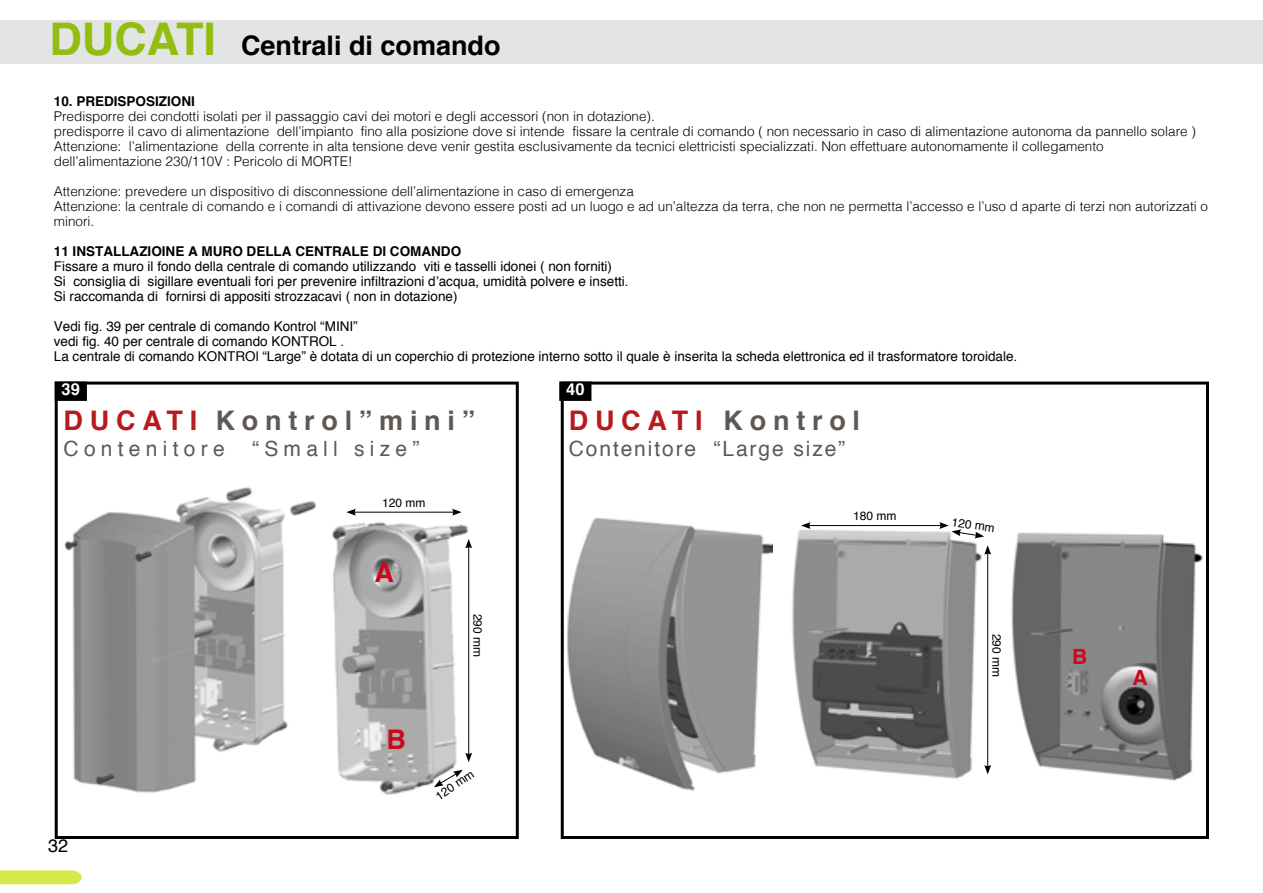
<style>
.page{position:relative;width:1263px;height:893px;background:#fff}
.page>*{position:absolute;margin:0;border:0;box-sizing:border-box;transform-origin:0 0}
.t1{font:700 27px "Helvetica";letter-spacing:.25em;color:#5e5955}
.t2{font:700 27px "Helvetica";color:#000}
.Normale{font:700 27px "Helvetica";color:#cd071e}
.t3{font:21px "Helvetica";letter-spacing:.25em;color:#5e5955}
.t4{font:21px "Helvetica";letter-spacing:.09em;color:#5e5955}
.Normale-2{font:700 21px "Helvetica";color:#cd071e}
.t5{font:18px "Helvetica";color:#000}
.t6{font:700 16.5px "Helvetica";color:#fff}
.Normale-3{font:300 13.5px/15px "Helvetica";color:#000}
.Normale-4{font:13.5px "Helvetica";color:#000}
.Normale-5{font:700 13.5px "Helvetica";color:#000}
.Normale-6{font:12px "Helvetica";color:#000}
.s1{font-size:45px;color:#92bd11}
.s2{color:#b81a1e}
</style>
<div class="page">
<div style="left:0;top:21px;width:1263px;height:43px;background:#e3e4e4"></div>
<svg style="left:0;top:870px;width:82px;height:14px"></svg>
<div style="left:561px;top:382px;width:648px;height:457px;border:3px solid #000"></div>
<div style="left:55px;top:382px;width:464px;height:457px;border:3px solid #000"></div>
<img style="left:1011px;top:532px;width:192px;height:249px">
<img style="left:64px;top:487px;width:253px;height:306px">
<img style="left:567px;top:517px;width:206px;height:274px">
<img style="left:792px;top:526px;width:197px;height:253px">
<hr style="left:808px;top:525px;width:134px;height:1px;background:#000">
<svg style="left:801px;top:522px;width:9px;height:7px"></svg>
<svg style="left:939px;top:522px;width:45px;height:16px"></svg>
<hr style="left:987px;top:552px;width:1px;height:215px;background:#000">
<svg style="left:984px;top:545px;width:7px;height:10px"></svg>
<svg style="left:984px;top:765px;width:7px;height:9px"></svg>
<img style="left:310px;top:512px;width:162px;height:282px">
<hr style="left:353px;top:512px;width:101px;height:1px;background:#000">
<svg style="left:346px;top:509px;width:10px;height:7px"></svg>
<svg style="left:452px;top:509px;width:10px;height:7px"></svg>
<svg style="left:434px;top:770px;width:29px;height:17px"></svg>
<hr style="left:468px;top:546px;width:1px;height:209px;background:#000">
<svg style="left:465px;top:539px;width:7px;height:9px"></svg>
<svg style="left:465px;top:753px;width:7px;height:9px"></svg>
<div style="left:55px;top:382px;width:31px;height:18px;background:#000"></div>
<div style="left:55px;top:382px;width:32px;height:19px;border:2px solid #000"></div>
<div style="left:560px;top:382px;width:31px;height:18px;background:#000"></div>
<div style="left:559px;top:382px;width:32px;height:19px;border:2px solid #000"></div>
<p class="t2" style="left:49px;top:23px;width:453px"><span class="s1">DUCATI</span> Centrali di comando</p>
<p class="Normale-5" style="left:54px;top:90px;width:143px">10. PREDISPOSIZIONI</p>
<p class="Normale-3" style="left:54px;top:107px;width:602px">Predisporre dei condotti isolati per il passaggio cavi dei motori e degli accessori (non in dotazione).</p>
<p class="Normale-3" style="left:54px;top:122px;width:1143px">predisporre il cavo di alimentazione dell’impianto fino alla posizione dove si intende fissare la centrale di comando ( non necessario in caso di alimentazione autonoma da pannello solare )</p>
<p class="Normale-3" style="left:54px;top:137px;width:1051px">Attenzione: l’alimentazione della corrente in alta tensione deve venir gestita esclusivamente da tecnici elettricisti specializzati. Non effettuare autonomamente il collegamento dell’alimentazione 230/110V : Pericolo di MORTE!</p>
<p class="Normale-3" style="left:54px;top:182px;width:581px">Attenzione: prevedere un dispositivo di disconnessione dell’alimentazione in caso di emergenza</p>
<p class="Normale-3" style="left:54px;top:197px;width:1156px">Attenzione: la centrale di comando e i comandi di attivazione devono essere posti ad un luogo e ad un’altezza da terra, che non ne permetta l’accesso e l’uso d aparte di terzi non autorizzati o minori.</p>
<p class="Normale-5" style="left:54px;top:240px;width:409px">11 INSTALLAZIOINE A MURO DELLA CENTRALE DI COMANDO</p>
<p class="Normale-4" style="left:54px;top:256px;width:560px">Fissare a muro il fondo della centrale di comando utilizzando viti e tasselli idonei ( non forniti)</p>
<p class="Normale-4" style="left:54px;top:271px;width:576px">Si consiglia di sigillare eventuali fori per prevenire infiltrazioni d’acqua, umidità polvere e insetti.</p>
<p class="Normale-4" style="left:54px;top:286px;width:405px">Si raccomanda di fornirsi di appositi strozzacavi ( non in dotazione)</p>
<p class="Normale-4" style="left:54px;top:316px;width:305px">Vedi fig. 39 per centrale di comando Kontrol “MINI”</p>
<p class="Normale-4" style="left:54px;top:331px;width:292px">vedi fig. 40 per centrale di comando KONTROL .</p>
<p class="Normale-4" style="left:54px;top:346px;width:965px">La centrale di comando KONTROl “Large” è dotata di un coperchio di protezione interno sotto il quale è inserita la scheda elettronica ed il trasformatore toroidale.</p>
<p class="t6" style="left:62px;top:376px;width:20px">39</p>
<p class="t6" style="left:566px;top:376px;width:20px">40</p>
<p class="t1" style="left:64px;top:399px;width:413px"><span class="s2">DUCATI</span> Kontrol”mini”</p>
<p class="t3" style="left:64px;top:432px;width:163px">Contenitore</p>
<p class="t3" style="left:252px;top:432px;width:169px">“Small size”</p>
<p class="Normale-6" style="left:382px;top:494px;width:45px">120 mm</p>
<h3 class="t5" style="left:48px;top:832px;width:22px">32</h3>
<p class="Normale" style="left:374px;top:550px;width:21px">A</p>
<p class="Normale" style="left:386px;top:718px;width:21px">B</p>
<p class="Normale-6" style="left:487px;top:614px;width:45px;rotate:90deg">290 mm</p>
<p class="Normale-6" style="left:431px;top:789px;width:45px;rotate:-34deg">120 mm</p>
<p class="t1" style="left:569px;top:399px;width:293px"><span class="s2">DUCATI</span> Kontrol</p>
<p class="t4" style="left:569px;top:432px;width:278px">Contenitore “Large size”</p>
<p class="Normale-6" style="left:853px;top:506px;width:45px">180 mm</p>
<p class="Normale-6" style="left:953px;top:513px;width:45px;rotate:8deg">120 mm</p>
<p class="Normale-6" style="left:1006px;top:634px;width:45px;rotate:90deg">290 mm</p>
<p class="Normale-2" style="left:1072px;top:640px;width:17px">B</p>
<p class="Normale-2" style="left:1132px;top:661px;width:17px">A</p>
</div>
